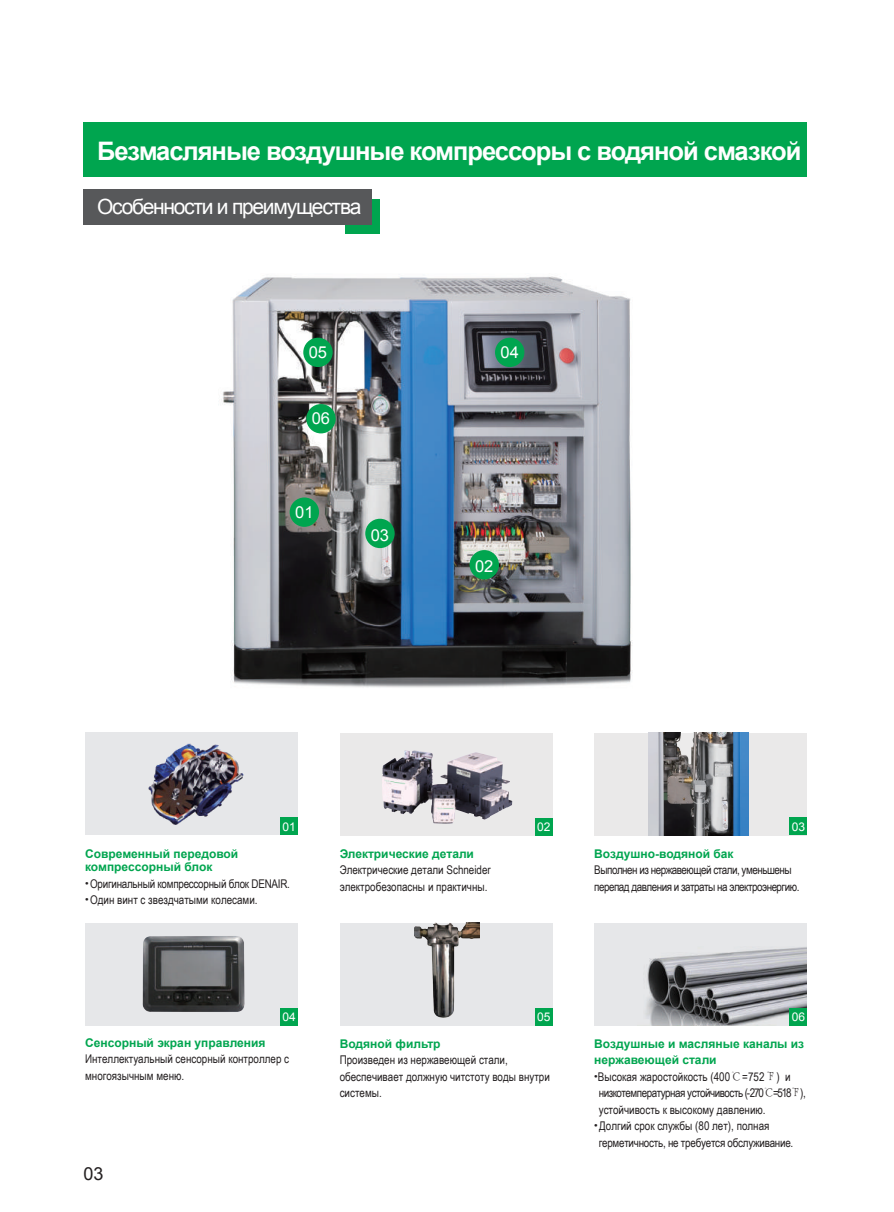
<style>
.page{position:relative;width:894px;height:1212px;background:#fff}
.page>*{position:absolute;margin:0;border:0;box-sizing:border-box;transform-origin:0 0}
.t1{font:700 25.5px "Arial";letter-spacing:-.04em;color:#fff}
.t2{font:21px "Arial";letter-spacing:-.06em;color:#fff}
.t3{font:18px "Arial";color:#231f20}
.t4{font:16.5px "Arial";color:#fff}
.t5{font:12px/16.5px "Arial Narrow";color:#231f20}
.t6{font:700 12px/13.5px "Arial";color:#00a54f}
.t7{font:12px/16.5px "Arial Narrow";letter-spacing:-.02em;color:#231f20}
.t8{font:12px/16.5px "Arial Narrow";letter-spacing:-.04em;color:#231f20}
.t9{font:12px "Arial";color:#fff}
.s1{font-family:"Adobe Song Std";font-weight:300}
</style>
<div class="page">
<div style="left:339px;top:923px;width:213px;height:102px;background:#e6e7e9"></div>
<img style="left:414px;top:923px;width:65px;height:95px">
<div style="left:594px;top:733px;width:212px;height:102px;background:#eae9e9"></div>
<img style="left:648px;top:733px;width:100px;height:102px">
<div style="left:85px;top:923px;width:212px;height:102px;background:#e6e7e9"></div>
<img style="left:223px;top:276px;width:410px;height:412px">
<div style="left:339px;top:733px;width:213px;height:102px;background:#eae9e9"></div>
<div style="left:365px;top:519px;width:29px;height:29px;background:#00a54f;border-radius:50%"></div>
<div style="left:289px;top:497px;width:30px;height:30px;background:#00a54f;border-radius:50%"></div>
<div style="left:469px;top:550px;width:29px;height:29px;background:#00a54f;border-radius:50%"></div>
<div style="left:494px;top:338px;width:30px;height:29px;background:#00a54f;border-radius:50%"></div>
<div style="left:303px;top:338px;width:29px;height:29px;background:#00a54f;border-radius:50%"></div>
<div style="left:306px;top:404px;width:29px;height:29px;background:#00a54f;border-radius:50%"></div>
<div style="left:84px;top:122px;width:722px;height:55px;background:#00a54f"></div>
<div style="left:345px;top:199px;width:35px;height:35px;background:#00a54f"></div>
<div style="left:84px;top:190px;width:287px;height:35px;background:#57585a"></div>
<div style="left:85px;top:732px;width:212px;height:103px;background:#e6e7e9"></div>
<div style="left:280px;top:818px;width:17px;height:17px;background:#00a54f"></div>
<div style="left:280px;top:1008px;width:17px;height:17px;background:#00a54f"></div>
<div style="left:535px;top:1008px;width:17px;height:17px;background:#00a54f"></div>
<div style="left:535px;top:818px;width:17px;height:17px;background:#00a54f"></div>
<div style="left:789px;top:818px;width:17px;height:17px;background:#00a54f"></div>
<img style="left:148px;top:743px;width:96px;height:82px">
<img style="left:382px;top:750px;width:130px;height:74px">
<img style="left:142px;top:936px;width:103px;height:76px">
<div style="left:594px;top:923px;width:212px;height:102px;background:#e6e7e9"></div>
<img style="left:645px;top:947px;width:161px;height:78px">
<div style="left:789px;top:1008px;width:17px;height:17px;background:#00a54f"></div>
<h1 class="t1" style="left:97px;top:134px;width:705px">Безмасляные воздушные компрессоры с водяной смазкой</h1>
<h2 class="t2" style="left:97px;top:193px;width:265px">Особенности и преимущества</h2>
<h3 class="t4" style="left:308px;top:341px;width:20px">05</h3>
<h3 class="t4" style="left:500px;top:341px;width:20px">04</h3>
<h3 class="t4" style="left:311px;top:408px;width:20px">06</h3>
<h3 class="t4" style="left:295px;top:501px;width:20px">01</h3>
<h3 class="t4" style="left:370px;top:524px;width:20px">03</h3>
<h3 class="t4" style="left:475px;top:555px;width:20px">02</h3>
<p class="t9" style="left:282px;top:819px;width:15px">01</p>
<p class="t6" style="left:85px;top:847px;width:155px">Современный передовой компрессорный блок</p>
<p class="t7" style="left:85px;top:875px;width:206px"><sup>●</sup> Оригинальный компрессорный блок DENAIR.</p>
<p class="t5" style="left:85px;top:891px;width:174px"><sup>●</sup> Один винт с звездчатыми колесами.</p>
<p class="t6" style="left:339px;top:847px;width:136px">Электрические детали</p>
<p class="t5" style="left:339px;top:861px;width:153px">Электрические детали Schneider электробезопасны и практичны.</p>
<p class="t9" style="left:537px;top:819px;width:15px">02</p>
<p class="t9" style="left:791px;top:819px;width:15px">03</p>
<p class="t6" style="left:594px;top:847px;width:141px">Воздушно-водяной бак</p>
<p class="t8" style="left:594px;top:861px;width:206px">Выполнен из нержавеющей стали, уменьшены перепад давления и затраты на электроэнергию.</p>
<p class="t9" style="left:282px;top:1009px;width:15px">04</p>
<p class="t9" style="left:537px;top:1009px;width:15px">05</p>
<p class="t9" style="left:791px;top:1009px;width:15px">06</p>
<p class="t6" style="left:85px;top:1036px;width:182px">Сенсорный экран управления</p>
<p class="t5" style="left:85px;top:1050px;width:205px">Интеллектуальный сенсорный контроллер с многоязычным меню.</p>
<p class="t6" style="left:339px;top:1037px;width:102px">Водяной фильтр</p>
<p class="t5" style="left:339px;top:1051px;width:212px">Произведен из нержавеющей стали, обеспечивает должную читстоту воды внутри системы.</p>
<p class="t6" style="left:594px;top:1035px;width:211px;line-height:16.5px">Воздушные и масляные каналы из нержавеющей стали</p>
<p class="t5" style="left:598px;top:1067px;width:208px;text-indent:-5px"><sup>●</sup>Высокая жаростойкость (400<span class="s1">℃</span>=752<span class="s1">℉</span>) и низкотемпературная устойчивость (-270<span class="s1">℃</span>=518<span class="s1">℉</span>), устойчивость к высокому давлению.</p>
<p class="t7" style="left:598px;top:1117px;width:196px;text-indent:-5px"><sup>●</sup> Долгий срок службы (80 лет), полная герметичность, не требуется обслуживание.</p>
<h3 class="t3" style="left:84px;top:1162px;width:22px">03</h3>
</div>
